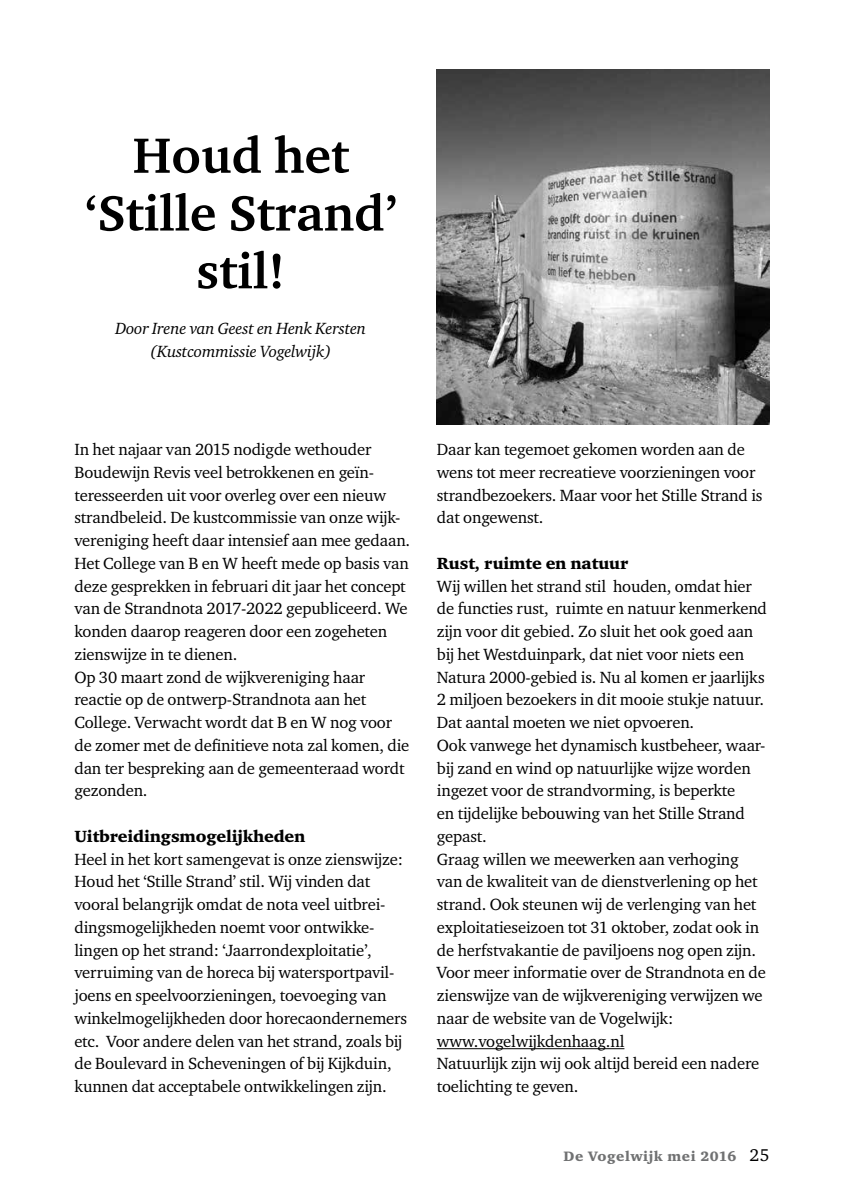
<style>
.page{position:relative;width:844px;height:1191px;background:#fff}
.page>*{position:absolute;margin:0;border:0;box-sizing:border-box;transform-origin:0 0}
.t1{font:700 50.75px/57.8px "Charter ITC";color:#000;text-align:center}
.t2{font:16.62px/22.8px "Charter ITC";letter-spacing:-.01em;color:#000}
.t3{font:italic 16.62px/22.8px "Charter ITC";letter-spacing:-.01em;color:#000;text-align:center}
.t4{font:16.62px "Charter ITC Blac";letter-spacing:-.01em;color:#000}
.t5{font:14px "Charter ITC Blac";letter-spacing:.04em;color:#707172}
.s1{font-family:"Charter ITC";font-size:17.5px;color:#000}
</style>
<div class="page">
<hr style="left:437px;top:1048px;width:187px;height:1px;background:#000">
<img style="left:437px;top:69px;width:332px;height:356px">
<h1 class="t1" style="left:84px;top:125px;width:314px">Houd het ‘Stille Strand’ stil!</h1>
<p class="t3" style="left:115px;top:316px;width:252px">Door Irene van Geest en Henk Kersten (Kustcommissie Vogelwijk)</p>
<p class="t2" style="left:74px;top:438px;width:337px">In het najaar van 2015 nodigde wethouder Boudewijn Revis veel betrokkenen en geïn&shy;teresseerden uit voor overleg over een nieuw strandbeleid. De kustcommissie van onze wijk&shy;vereniging heeft daar intensief aan mee gedaan.<br>Het College van B en W heeft mede op basis van deze gesprekken in februari dit jaar het concept van de Strandnota 2017-2022 gepubliceerd. We konden daarop reageren door een zogeheten zienswijze in te dienen.<br>Op 30 maart zond de wijkvereniging haar reactie op de ontwerp-Strandnota aan het College. Verwacht wordt dat B en W nog voor de zomer met de definitieve nota zal komen, die dan ter bespreking aan de gemeenteraad wordt gezonden.</p>
<p class="t4" style="left:74px;top:826px;width:232px">Uitbreidingsmogelijkheden</p>
<p class="t2" style="left:74px;top:847px;width:334px">Heel in het kort samengevat is onze zienswijze:<br>Houd het ‘Stille Strand’ stil. Wij vinden dat vooral belangrijk omdat de nota veel uitbrei&shy;dingsmogelijkheden noemt voor ontwikke&shy;lingen op het strand: ‘Jaarrondexploitatie’, verruiming van de horeca bij watersportpavil&shy;joens en speelvoorzieningen, toevoeging van winkelmogelijkheden door horecaondernemers etc. Voor andere delen van het strand, zoals bij de Boulevard in Scheveningen of bij Kijkduin, kunnen dat acceptabele ontwikkelingen zijn.</p>
<p class="t2" style="left:437px;top:438px;width:327px">Daar kan tegemoet gekomen worden aan de wens tot meer recreatieve voorzieningen voor strandbezoekers. Maar voor het Stille Strand is dat ongewenst.</p>
<p class="t4" style="left:437px;top:553px;width:193px">Rust, ruimte en natuur</p>
<p class="t2" style="left:437px;top:574px;width:331px">Wij willen het strand stil houden, omdat hier de functies rust, ruimte en natuur kenmerkend zijn voor dit gebied. Zo sluit het ook goed aan bij het Westduinpark, dat niet voor niets een Natura 2000-gebied is. Nu al komen er jaarlijks 2 miljoen bezoekers in dit mooie stukje natuur.<br>Dat aantal moeten we niet opvoeren.<br>Ook vanwege het dynamisch kustbeheer, waar&shy;bij zand en wind op natuurlijke wijze worden ingezet voor de strandvorming, is beperkte<br>en tijdelijke bebouwing van het Stille Strand gepast.<br>Graag willen we meewerken aan verhoging van de kwaliteit van de dienstverlening op het strand. Ook steunen wij de verlenging van het exploitatieseizoen tot 31 oktober, zodat ook in de herfstvakantie de paviljoens nog open zijn.<br>Voor meer informatie over de Strandnota en de zienswijze van de wijkvereniging verwijzen we naar de website van de Vogelwijk: www.vogelwijkdenhaag.nl<br>Natuurlijk zijn wij ook altijd bereid een nadere toelichting te geven.</p>
<p class="t5" style="left:563px;top:1147px;width:207px">De Vogelwijk mei 2016 <span class="s1">25</span></p>
</div>
